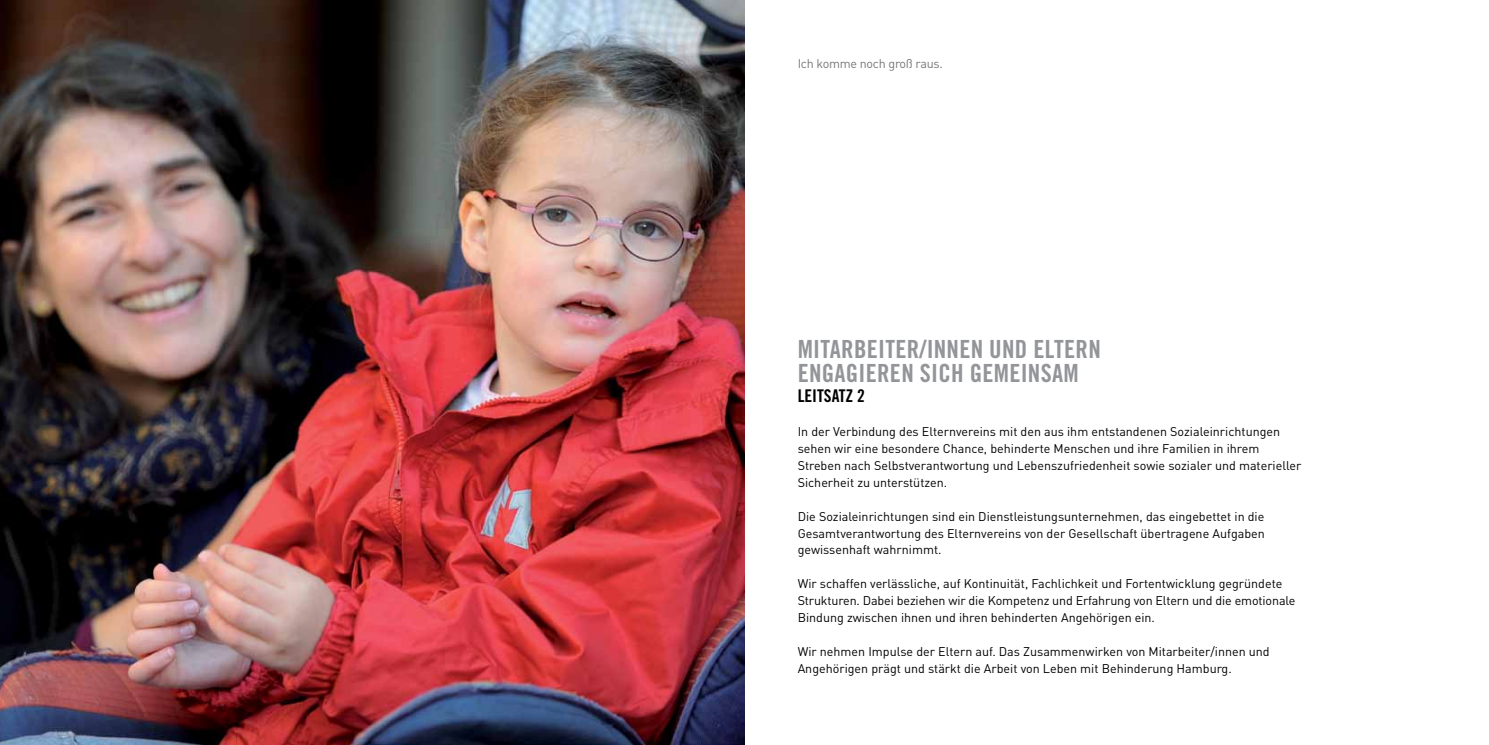
<style>
.page{position:relative;width:1489px;height:745px;background:#fff}
.page>*{position:absolute;margin:0;border:0;box-sizing:border-box;transform-origin:0 0}
.t1{font:25px/23.8px "Trade Gothic Bold Cond Twenty";letter-spacing:.01em;color:#939598}
.t2{font:17.5px "Trade Gothic Bold Cond Twenty";color:#000}
.t3{font:12.5px/16.9px "DIN";color:#000}
.t4{font:12.5px "DIN";letter-spacing:-.02em;color:#77787b}
</style>
<div class="page">
<img style="left:0;top:0;width:744px;height:744px">
<p class="t4" style="left:797px;top:56px;width:147px">Ich komme noch groß raus.</p>
<h1 class="t1" style="left:797px;top:337px;width:305px">MITARBEITER/INNEN UND ELTERN<br>ENGAGIEREN SICH GEMEINSAM</h1>
<h2 class="t2" style="left:797px;top:385px;width:69px">LEITSATZ 2</h2>
<p class="t3" style="left:797px;top:422px;width:505px">In der Verbindung des Elternvereins mit den aus ihm entstandenen Sozialeinrichtungen sehen wir eine besondere Chance, behinderte Menschen und ihre Familien in ihrem Streben nach Selbstverantwortung und Lebenszufriedenheit sowie sozialer und materieller Sicherheit zu unterstützen.</p>
<p class="t3" style="left:797px;top:507px;width:468px;text-align:justify">Die Sozialeinrichtungen sind ein Dienstleistungsunternehmen, das eingebettet in die Gesamtverantwortung des Elternvereins von der Gesellschaft übertragene Aufgaben gewissenhaft wahrnimmt.</p>
<p class="t3" style="left:797px;top:574px;width:499px">Wir schaffen verlässliche, auf Kontinuität, Fachlichkeit und Fortentwicklung gegründete<br>Strukturen. Dabei beziehen wir die Kompetenz und Erfahrung von Eltern und die emotionale<br>Bindung zwischen ihnen und ihren behinderten Angehörigen ein.</p>
<p class="t3" style="left:797px;top:642px;width:473px">Wir nehmen Impulse der Eltern auf. Das Zusammenwirken von Mitarbeiter/innen und<br>Angehörigen prägt und stärkt die Arbeit von Leben mit Behinderung Hamburg.</p>
</div>
